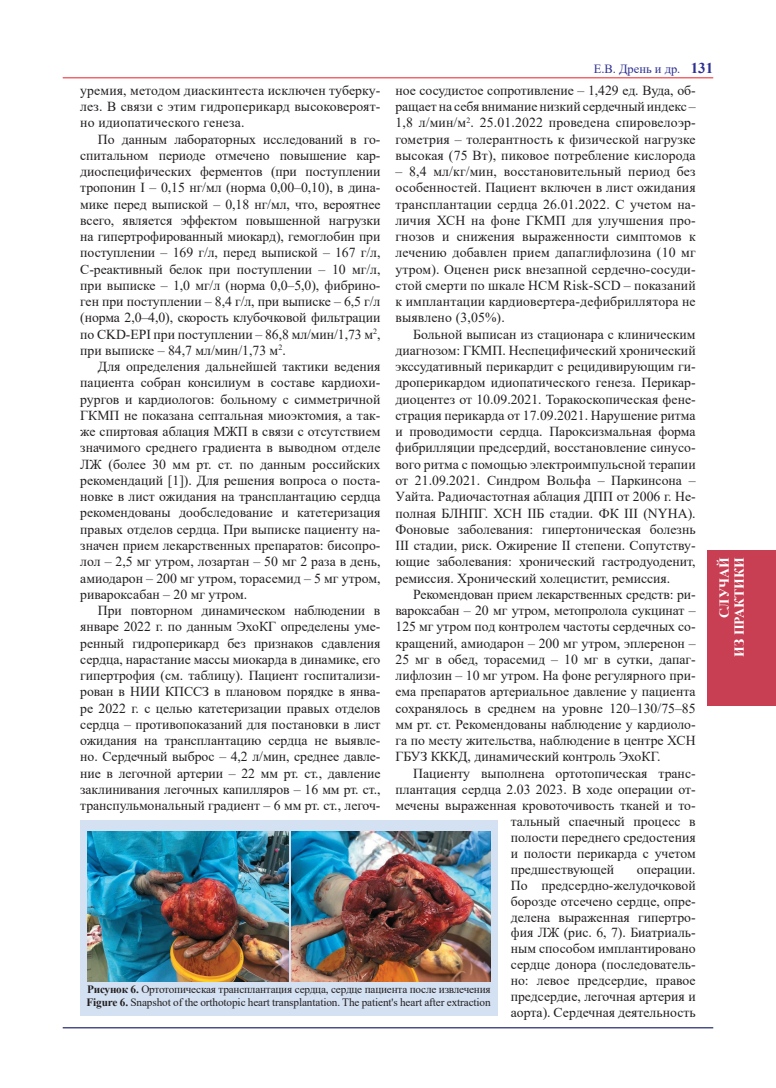
<style>
.page{position:relative;width:776px;height:1088px;background:#fff}
.page>*{position:absolute;margin:0;border:0;box-sizing:border-box;transform-origin:0 0}
.t1{font:13.75px/16.2px "Times New Roman";color:#231f20;text-align:justify}
.t2{font:700 13.75px/15px "Times New Roman";color:#fff;text-align:right}
.t3{font:12.5px "Times New Roman";color:#2e3092}
.t4{font:11.25px/12.5px "Times New Roman";letter-spacing:-.01em;color:#231f20}
.s1{font-weight:700;font-size:15px}
.s2{font-weight:700}
</style>
<div class="page">
<hr style="left:63px;top:78px;width:650px;height:1px;background:#ee1d23">
<hr style="left:63px;top:1027px;width:650px;height:1px;background:#283071">
<div style="left:707px;top:550px;width:69px;height:156px;background:#c83e53"></div>
<div style="left:80px;top:820px;width:417px;height:196px;background:#d4e1f2"></div>
<img style="left:87px;top:831px;width:202px;height:151px">
<img style="left:291px;top:831px;width:200px;height:151px">
<p class="t1" style="left:80px;top:82px;width:302px">уремия, методом диаскинтеста исключен туберку&shy;лез. В связи с этим гидроперикард высоковероят&shy;но идиопатического генеза.</p>
<p class="t1" style="left:80px;top:130px;width:302px;text-indent:18px">По данным лабораторных исследований в го&shy;спитальном периоде отмечено повышение кар&shy;диоспецифических ферментов (при поступлении тропонин I – 0,15 нг/мл (норма 0,00–0,10), в дина&shy;мике перед выпиской – 0,18 нг/мл, что, вероятнее всего, является эффектом повышенной нагрузки на гипертрофированный миокард), гемоглобин при поступлении – 169 г/л, перед выпиской – 167 г/л, С-реактивный белок при поступлении – 10 мг/л, при выписке – 1,0 мг/л (норма 0,0–5,0), фибрино&shy;ген при поступлении – 8,4 г/л, при выписке – 6,5 г/л (норма 2,0–4,0), скорость клубочковой фильтрации по CKD-EPI при поступлении – 86,8 мл/мин/1,73 м<sup>2</sup>, при выписке – 84,7 мл/мин/1,73 м<sup>2</sup>.</p>
<p class="t1" style="left:80px;top:358px;width:302px;text-indent:18px">Для определения дальнейшей тактики ведения пациента собран консилиум в составе кардиохи&shy;рургов и кардиологов: больному с симметричной ГКМП не показана септальная миоэктомия, а так&shy;же спиртовая аблация МЖП в связи с отсутствием значимого среднего градиента в выводном отделе ЛЖ (более 30 мм рт. ст. по данным российских рекомендаций [1]). Для решения вопроса о поста&shy;новке в лист ожидания на трансплантацию сердца рекомендованы дообследование и катетеризация правых отделов сердца. При выписке пациенту на&shy;значен прием лекарственных препаратов: бисопро&shy;лол – 2,5 мг утром, лозартан – 50 мг 2 раза в день, амиодарон – 200 мг утром, торасемид – 5 мг утром, ривароксабан – 20 мг утром.</p>
<p class="t1" style="left:80px;top:602px;width:302px;text-indent:18px">При повторном динамическом наблюдении в январе 2022 г. по данным ЭхоКГ определены уме&shy;ренный гидроперикард без признаков сдавления сердца, нарастание массы миокарда в динамике, его гипертрофия (см. таблицу). Пациент госпитализи&shy;рован в НИИ КПССЗ в плановом порядке в янва&shy;ре 2022 г. с целью катетеризации правых отделов сердца – противопоказаний для постановки в лист ожидания на трансплантацию сердца не выявле&shy;но. Сердечный выброс – 4,2 л/мин, среднее давле&shy;ние в легочной артерии – 22 мм рт. ст., давление заклинивания легочных капилляров – 16 мм рт. ст., транспульмональный градиент – 6 мм рт. ст., легоч-</p>
<p class="t3" style="left:594px;top:60px;width:121px">Е.В. Дрень и др. <span class="s1">131</span></p>
<p class="t1" style="left:395px;top:82px;width:302px">ное сосудистое сопротивление – 1,429 ед. Вуда, об&shy;ращает на себя внимание низкий сердечный индекс – 1,8 л/мин/м<sup>2</sup>. 25.01.2022 проведена спировелоэр&shy;гометрия – толерантность к физической нагрузке высокая (75 Вт), пиковое потребление кислорода</p>
<p class="t1" style="left:395px;top:163px;width:302px">– 8,4 мл/кг/мин, восстановительный период без особенностей. Пациент включен в лист ожидания трансплантации сердца 26.01.2022. С учетом на&shy;личия ХСН на фоне ГКМП для улучшения про&shy;гнозов и снижения выраженности симптомов к лечению добавлен прием дапаглифлозина (10 мг утром). Оценен риск внезапной сердечно-сосуди&shy;стой смерти по шкале HCM Risk-SCD – показаний к имплантации кардиовертера-дефибриллятора не выявлено (3,05%).</p>
<p class="t1" style="left:395px;top:325px;width:302px;text-indent:18px">Больной выписан из стационара с клиническим диагнозом: ГКМП. Неспецифический хронический экссудативный перикардит с рецидивирующим ги&shy;дроперикардом идиопатического генеза. Перикар&shy;диоцентез от 10.09.2021. Торакоскопическая фене&shy;страция перикарда от 17.09.2021. Нарушение ритма и проводимости сердца. Пароксизмальная форма фибрилляции предсердий, восстановление синусо&shy;вого ритма с помощью электроимпульсной терапии от 21.09.2021. Синдром Вольфа – Паркинсона – Уайта. Радиочастотная аблация ДПП от 2006 г. Не&shy;полная БЛНПГ. ХСН IIБ стадии. ФК III (NYHA).<br>Фоновые заболевания: гипертоническая болезнь III стадии, риск. Ожирение II степени. Сопутству&shy;ющие заболевания: хронический гастродуоденит, ремиссия. Хронический холецистит, ремиссия.</p>
<p class="t1" style="left:395px;top:586px;width:302px;text-indent:18px">Рекомендован прием лекарственных средств: ри&shy;вароксабан – 20 мг утром, метопролола сукцинат – 125 мг утром под контролем частоты сердечных со&shy;кращений, амиодарон – 200 мг утром, эплеренон – 25 мг в обед, торасемид – 10 мг в сутки, дапаг&shy;лифлозин – 10 мг утром. На фоне регулярного при&shy;ема препаратов артериальное давление у пациента сохранялось в среднем на уровне 120–130/75–85 мм рт. ст. Рекомендованы наблюдение у кардиоло&shy;га по месту жительства, наблюдение в центре ХСН ГБУЗ КККД, динамический контроль ЭхоКГ.</p>
<p class="t1" style="left:395px;top:764px;width:302px;text-indent:18px">Пациенту выполнена ортотопическая транс&shy;плантация сердца 2.03 2023. В ходе операции от&shy;мечены выраженная кровоточивость тканей и то-</p>
<p class="t2" style="left:716px;top:657px;width:101px;rotate:-90deg">СЛУЧАЙ<br>ИЗ ПРАКТИКИ</p>
<p class="t4" style="left:87px;top:983px;width:406px"><span class="s2">Рисунок 6.</span> Ортотопическая трансплантация сердца, сердце пациента после извлечения<br><span class="s2">Figure 6.</span> Snapshot of the orthotopic heart transplantation. The patient's heart after extraction</p>
<p class="t1" style="left:511px;top:813px;width:186px;line-height:15.9px">тальный спаечный процесс в полости переднего средостения и полости перикарда с учетом предшествующей</p>
<p class="t1" style="left:511px;top:861px;width:186px;line-height:15.9px;text-indent:126px">операции.<br>По предсердно-желудочковой борозде отсечено сердце, опре&shy;делена выраженная гипертро&shy;фия ЛЖ (рис. 6, 7). Биатриаль&shy;ным способом имплантировано сердце донора (последователь&shy;но: левое предсердие, правое предсердие, легочная артерия и аорта). Сердечная деятельность</p>
</div>
